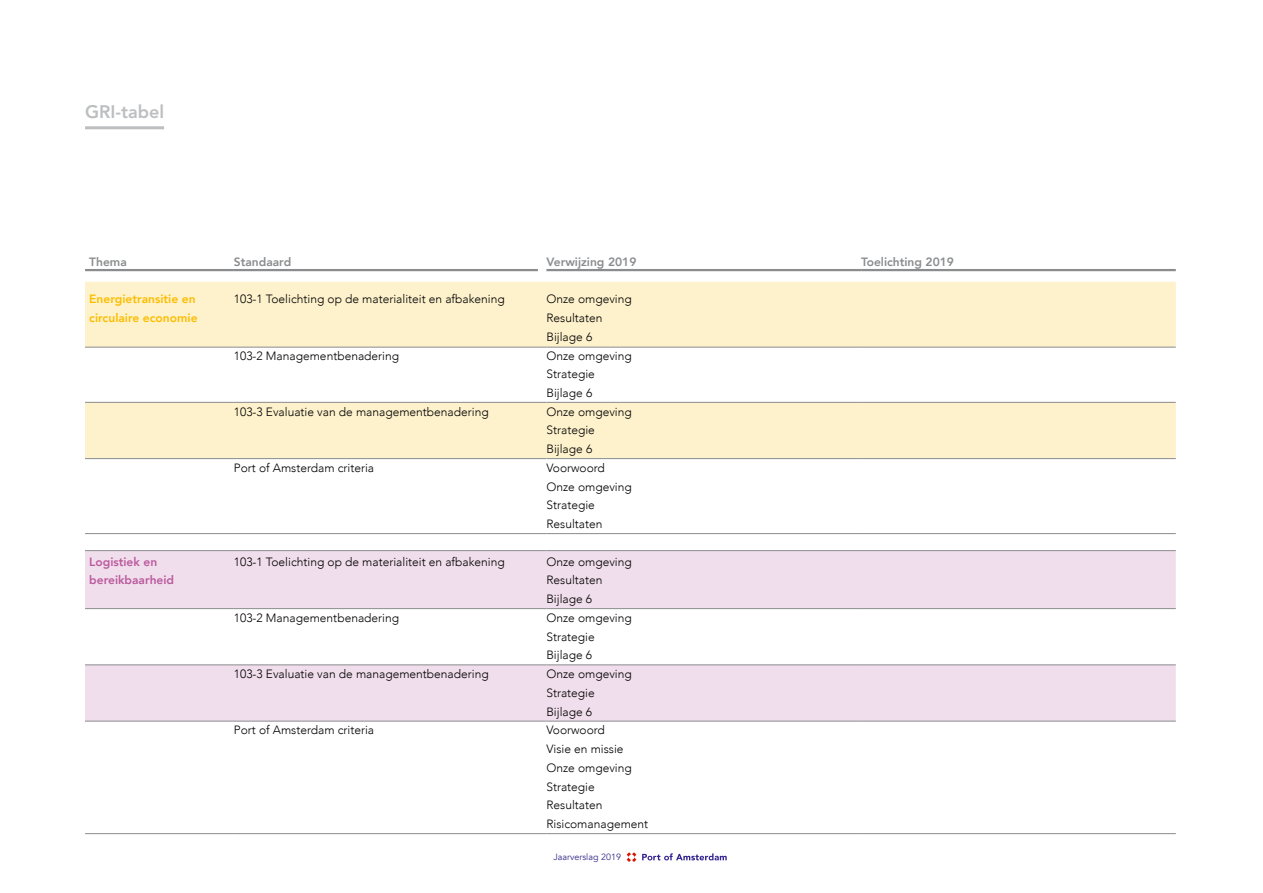
<style>
.page{position:relative;width:1263px;height:893px;background:#fff}
.page>*{position:absolute;margin:0;border:0;box-sizing:border-box;transform-origin:0 0}
.t1{font:800 18px "Avenir LT Std";color:#bcbec0}
.t2{font:300 12px/18.8px "Avenir";color:#000}
.t3{font:800 12px "Avenir";color:#8a8c8e}
.t4{font:800 12px/18.8px "Avenir";color:#fbbd01}
.t5{font:800 12px/18.8px "Avenir";color:#ba5b9e}
.t6{font:9px "Avenir";color:#322d87}
</style>
<div class="page">
<svg style="left:627px;top:852px;width:9px;height:10px"></svg>
<svg style="left:642px;top:853px;width:85px;height:7px"></svg>
<hr style="left:85px;top:126px;width:79px;height:3px;background:#bcbec0">
<svg style="left:85px;top:282px;width:1091px;height:176px;fill:#fef2cc"></svg>
<svg style="left:85px;top:551px;width:1091px;height:170px;fill:#f1deec"></svg>
<hr style="left:85px;top:347px;width:149px;height:1px;background:#8a8c8e">
<hr style="left:234px;top:347px;width:312px;height:1px;background:#8a8c8e">
<hr style="left:546px;top:347px;width:315px;height:1px;background:#8a8c8e">
<hr style="left:861px;top:347px;width:315px;height:1px;background:#8a8c8e">
<hr style="left:85px;top:402px;width:149px;height:1px;background:#8a8c8e">
<hr style="left:234px;top:402px;width:312px;height:1px;background:#8a8c8e">
<hr style="left:546px;top:402px;width:315px;height:1px;background:#8a8c8e">
<hr style="left:861px;top:402px;width:315px;height:1px;background:#8a8c8e">
<hr style="left:85px;top:458px;width:149px;height:1px;background:#8a8c8e">
<hr style="left:234px;top:458px;width:312px;height:1px;background:#8a8c8e">
<hr style="left:546px;top:458px;width:315px;height:1px;background:#8a8c8e">
<hr style="left:861px;top:458px;width:315px;height:1px;background:#8a8c8e">
<hr style="left:85px;top:550px;width:149px;height:1px;background:#8a8c8e">
<hr style="left:861px;top:550px;width:315px;height:1px;background:#8a8c8e">
<hr style="left:85px;top:608px;width:149px;height:1px;background:#8a8c8e">
<hr style="left:861px;top:608px;width:315px;height:1px;background:#8a8c8e">
<hr style="left:85px;top:833px;width:149px;height:1px;background:#8a8c8e">
<hr style="left:234px;top:833px;width:312px;height:1px;background:#8a8c8e">
<hr style="left:546px;top:833px;width:315px;height:1px;background:#8a8c8e">
<hr style="left:861px;top:833px;width:315px;height:1px;background:#8a8c8e">
<hr style="left:234px;top:550px;width:312px;height:1px;background:#8a8c8e">
<hr style="left:546px;top:550px;width:315px;height:1px;background:#8a8c8e">
<hr style="left:234px;top:608px;width:312px;height:1px;background:#8a8c8e">
<hr style="left:546px;top:608px;width:315px;height:1px;background:#8a8c8e">
<hr style="left:234px;top:665px;width:312px;height:1px;background:#8a8c8e">
<hr style="left:546px;top:665px;width:315px;height:1px;background:#8a8c8e">
<hr style="left:861px;top:665px;width:315px;height:1px;background:#8a8c8e">
<hr style="left:234px;top:721px;width:312px;height:1px;background:#8a8c8e">
<hr style="left:546px;top:721px;width:315px;height:1px;background:#8a8c8e">
<hr style="left:861px;top:721px;width:315px;height:1px;background:#8a8c8e">
<hr style="left:85px;top:665px;width:149px;height:1px;background:#8a8c8e">
<hr style="left:85px;top:721px;width:149px;height:1px;background:#8a8c8e">
<hr style="left:85px;top:533px;width:149px;height:1px;background:#8a8c8e">
<hr style="left:234px;top:533px;width:312px;height:1px;background:#8a8c8e">
<hr style="left:546px;top:533px;width:315px;height:1px;background:#8a8c8e">
<hr style="left:861px;top:533px;width:315px;height:1px;background:#8a8c8e">
<hr style="left:85px;top:269px;width:149px;height:2px;background:#8a8c8e">
<hr style="left:234px;top:269px;width:304px;height:2px;background:#8a8c8e">
<hr style="left:546px;top:269px;width:315px;height:2px;background:#8a8c8e">
<hr style="left:861px;top:269px;width:315px;height:2px;background:#8a8c8e">
<h1 class="t1" style="left:85px;top:101px;width:81px">GRI-tabel</h1>
<p class="t3" style="left:89px;top:252px;width:39px">Thema</p>
<p class="t3" style="left:234px;top:252px;width:59px">Standaard</p>
<p class="t3" style="left:546px;top:252px;width:92px">Verwijzing 2019</p>
<p class="t3" style="left:861px;top:252px;width:94px">Toelichting 2019</p>
<p class="t4" style="left:89px;top:290px;width:110px">Energietransitie en circulaire economie</p>
<p class="t2" style="left:234px;top:290px;width:272px">103-1 Toelichting op de materialiteit en afbakening</p>
<p class="t2" style="left:546px;top:290px;width:87px">Onze omgeving<br>Resultaten<br>Bijlage 6</p>
<p class="t2" style="left:234px;top:346px;width:167px">103-2 Managementbenadering</p>
<p class="t2" style="left:546px;top:346px;width:87px">Onze omgeving<br>Strategie<br>Bijlage 6</p>
<p class="t2" style="left:234px;top:402px;width:256px">103-3 Evaluatie van de managementbenadering</p>
<p class="t2" style="left:546px;top:402px;width:87px">Onze omgeving<br>Strategie<br>Bijlage 6</p>
<p class="t2" style="left:234px;top:458px;width:142px">Port of Amsterdam criteria</p>
<p class="t2" style="left:546px;top:458px;width:87px">Voorwoord<br>Onze omgeving<br>Strategie<br>Resultaten</p>
<p class="t5" style="left:89px;top:552px;width:86px">Logistiek en bereikbaarheid</p>
<p class="t2" style="left:234px;top:552px;width:272px">103-1 Toelichting op de materialiteit en afbakening</p>
<p class="t2" style="left:546px;top:552px;width:87px">Onze omgeving<br>Resultaten<br>Bijlage 6</p>
<p class="t2" style="left:234px;top:608px;width:167px">103-2 Managementbenadering</p>
<p class="t2" style="left:546px;top:608px;width:87px">Onze omgeving<br>Strategie<br>Bijlage 6</p>
<p class="t2" style="left:234px;top:665px;width:256px">103-3 Evaluatie van de managementbenadering</p>
<p class="t2" style="left:546px;top:665px;width:87px">Onze omgeving<br>Strategie<br>Bijlage 6</p>
<p class="t2" style="left:234px;top:721px;width:142px">Port of Amsterdam criteria</p>
<p class="t2" style="left:546px;top:721px;width:103px">Voorwoord<br>Visie en missie<br>Onze omgeving<br>Strategie<br>Resultaten<br>Risicomanagement</p>
<p class="t6" style="left:553px;top:852px;width:69px">Jaarverslag 2019</p>
</div>
